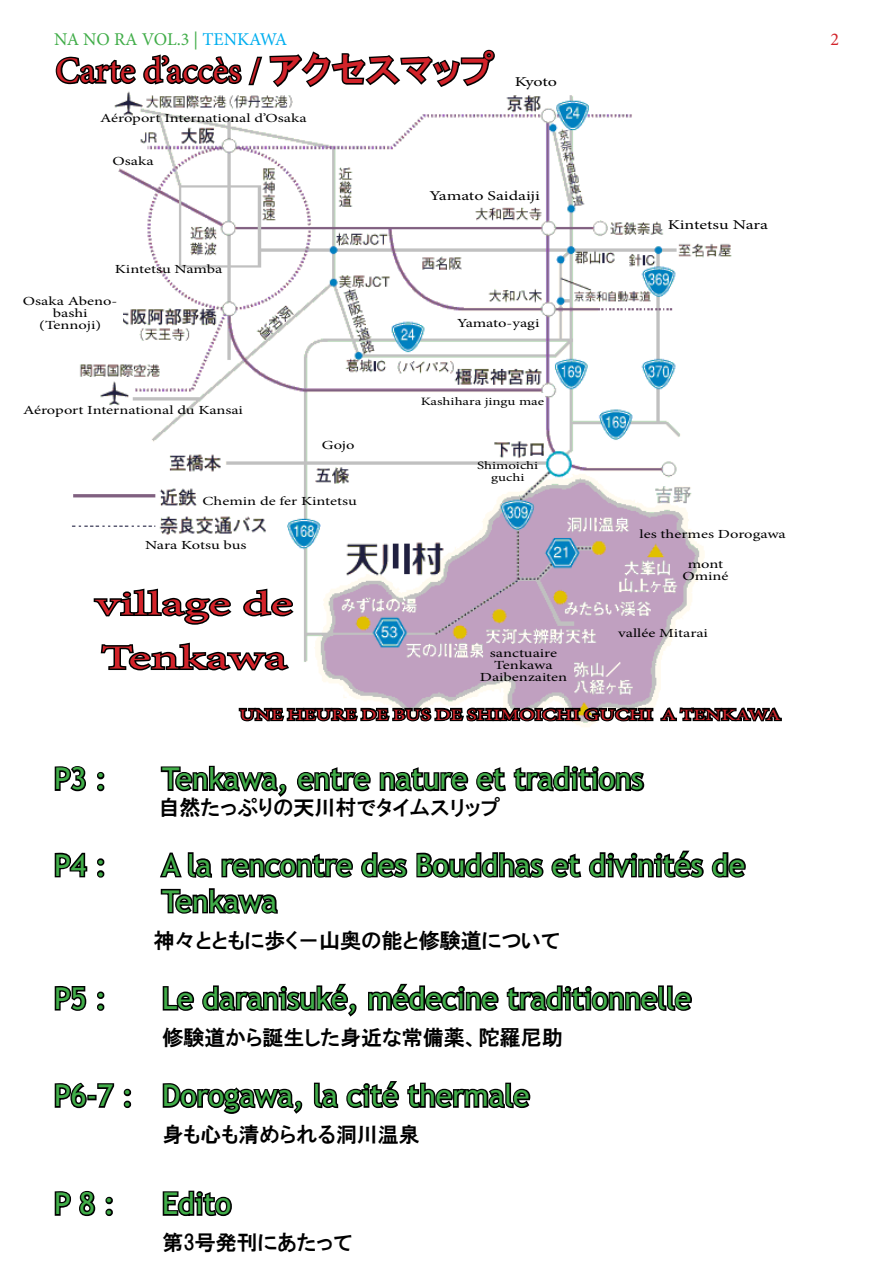
<style>
.page{position:relative;width:893px;height:1263px;background:#fff}
.page>*{position:absolute;margin:0;border:0;box-sizing:border-box;transform-origin:0 0}
.t1{font:36px "Minion Pro";color:#d2232a}
.t2{font:33.75px/54px "Minion Pro";color:#d2232a;scale:1.56 1}
.t3{font:30px/36px "Trebuchet MS";color:#41ad49}
.t4{font:21px "HGP Gothic E";color:#000}
.t5{font:18px "Minion Pro";letter-spacing:-.01em;color:#41ad49}
.t6{font:18px "Minion Pro";color:#d2232a}
.t7{font:15.75px "Minion Pro";letter-spacing:.01em;color:#d2232a;scale:1.33 1}
.t8{font:13.5px "Minion Pro";letter-spacing:-.005em;color:#000;scale:1.33 1}
.t9{font:12.3px/12px "Minion Pro";letter-spacing:-.005em;color:#000;text-align:center;scale:1.33 1}
.t10{font:11.25px/12px "Minion Pro";color:#000;text-align:center;scale:1.33 1}
.s1{color:#00aeef}
.s2{font-family:"HGP Gothic E"}
</style>
<div class="page">
<img style="left:72px;top:91px;width:660px;height:438px">
<div style="left:17px;top:293px;width:106px;height:44px;background:#fff"></div>
<div style="left:308px;top:437px;width:60px;height:21px;background:#fff"></div>
<div style="left:500px;top:73px;width:72px;height:19px;background:#fff"></div>
<div style="left:453px;top:315px;width:91px;height:19px;background:#fff"></div>
<svg style="left:54px;top:986px;width:33px;height:25px"></svg>
<svg style="left:97px;top:991px;width:8px;height:20px"></svg>
<svg style="left:162px;top:983px;width:195px;height:34px"></svg>
<svg style="left:368px;top:983px;width:324px;height:28px"></svg>
<svg style="left:54px;top:1082px;width:35px;height:27px"></svg>
<div style="left:87px;top:1095px;width:10px;height:5px;border:3px solid #000"></div>
<svg style="left:96px;top:1083px;width:36px;height:26px"></svg>
<svg style="left:162px;top:1083px;width:141px;height:31px"></svg>
<svg style="left:313px;top:1081px;width:218px;height:28px"></svg>
<svg style="left:54px;top:1191px;width:42px;height:26px"></svg>
<svg style="left:105px;top:1196px;width:8px;height:21px"></svg>
<svg style="left:162px;top:1190px;width:70px;height:27px"></svg>
<svg style="left:55px;top:49px;width:440px;height:39px"></svg>
<div style="left:420px;top:394px;width:125px;height:17px;background:#fff"></div>
<svg style="left:54px;top:529px;width:728px;height:385px"></svg>
<h3 class="t5" style="left:54px;top:27px;width:235px">NA NO RA VOL.3 | <span class="s1">TENKAWA</span></h3>
<h3 class="t6" style="left:830px;top:27px;width:10px">2</h3>
<h1 class="t1" style="left:56px;top:47px;width:439px">Carte d’accès / <span class="s2">アクセスマップ</span></h1>
<p class="t9" style="left:100px;top:112px;width:157px">Aéroport International d’Osaka</p>
<p class="t8" style="left:515px;top:73px;width:33px">Kyoto</p>
<p class="t9" style="left:112px;top:155px;width:32px">Osaka</p>
<p class="t9" style="left:115px;top:263px;width:82px">Kintetsu Namba</p>
<p class="t9" style="left:23px;top:295px;width:73px">Osaka Abeno&shy;bashi (Tennoji)</p>
<p class="t9" style="left:23px;top:404px;width:167px">Aéroport International du Kansai</p>
<p class="t9" style="left:322px;top:439px;width:26px">Gojo</p>
<p class="t9" style="left:203px;top:495px;width:118px">Chemin de fer Kintetsu</p>
<p class="t9" style="left:145px;top:539px;width:78px">Nara Kotsu bus</p>
<h2 class="t2" style="left:95px;top:577px;width:128px">village de<br>Tenkawa</h2>
<p class="t8" style="left:430px;top:187px;width:85px">Yamato Saidaiji</p>
<p class="t9" style="left:457px;top:317px;width:63px">Yamato-yagi</p>
<p class="t10" style="left:421px;top:395px;width:94px">Kashihara jingu mae</p>
<p class="t10" style="left:477px;top:460px;width:47px">Shimoichi guchi</p>
<p class="t9" style="left:480px;top:647px;width:67px">sanctuaire<br>Tenkawa<br>Daibenzaiten</p>
<p class="t8" style="left:668px;top:215px;width:77px">Kintetsu Nara</p>
<p class="t9" style="left:639px;top:528px;width:112px">les thermes Dorogawa</p>
<p class="t9" style="left:682px;top:558px;width:36px">mont<br>Ominé</p>
<p class="t9" style="left:618px;top:627px;width:69px">vallée Mitarai</p>
<p class="t7" style="left:240px;top:704px;width:189px">UNE HEURE DE BUS DE Shimoichi</p>
<p class="t7" style="left:584px;top:704px;width:12px">guchi</p>
<p class="t7" style="left:661px;top:704px;width:36px">A Tenka</p>
<p class="t7" style="left:748px;top:704px;width:22px">wa</p>
<h3 class="t3" style="left:54px;top:761px;width:54px">P3 :</h3>
<h3 class="t3" style="left:162px;top:761px;width:483px">Tenkawa, entre nature et traditions</h3>
<h3 class="t4" style="left:159px;top:796px;width:343px">自然たっぷりの天川村でタイムスリップ</h3>
<h3 class="t3" style="left:54px;top:848px;width:54px">P4 :</h3>
<h3 class="t3" style="left:162px;top:848px;width:584px">A la rencontre des Bouddhas et divinités de<br>Tenkawa</h3>
<h3 class="t4" style="left:153px;top:930px;width:408px">神々とともに歩く－山奥の能と修験道について</h3>
<h3 class="t3" style="left:54px;top:981px;width:54px">P5 :</h3>
<h3 class="t3" style="left:162px;top:981px;width:531px">Le daranisuké, médecine traditionnelle</h3>
<h3 class="t4" style="left:162px;top:1027px;width:402px">修験道から誕生した身近な常備薬、陀羅尼助</h3>
<h3 class="t3" style="left:54px;top:1078px;width:477px">P6-7 : Dorogawa, la cité thermale</h3>
<h3 class="t4" style="left:162px;top:1124px;width:259px">身も心も清められる洞川温泉</h3>
<h3 class="t3" style="left:54px;top:1186px;width:62px">P 8 :</h3>
<h3 class="t3" style="left:162px;top:1186px;width:71px">Edito</h3>
<h3 class="t4" style="left:162px;top:1232px;width:192px">第3号発刊にあたって</h3>
</div>
